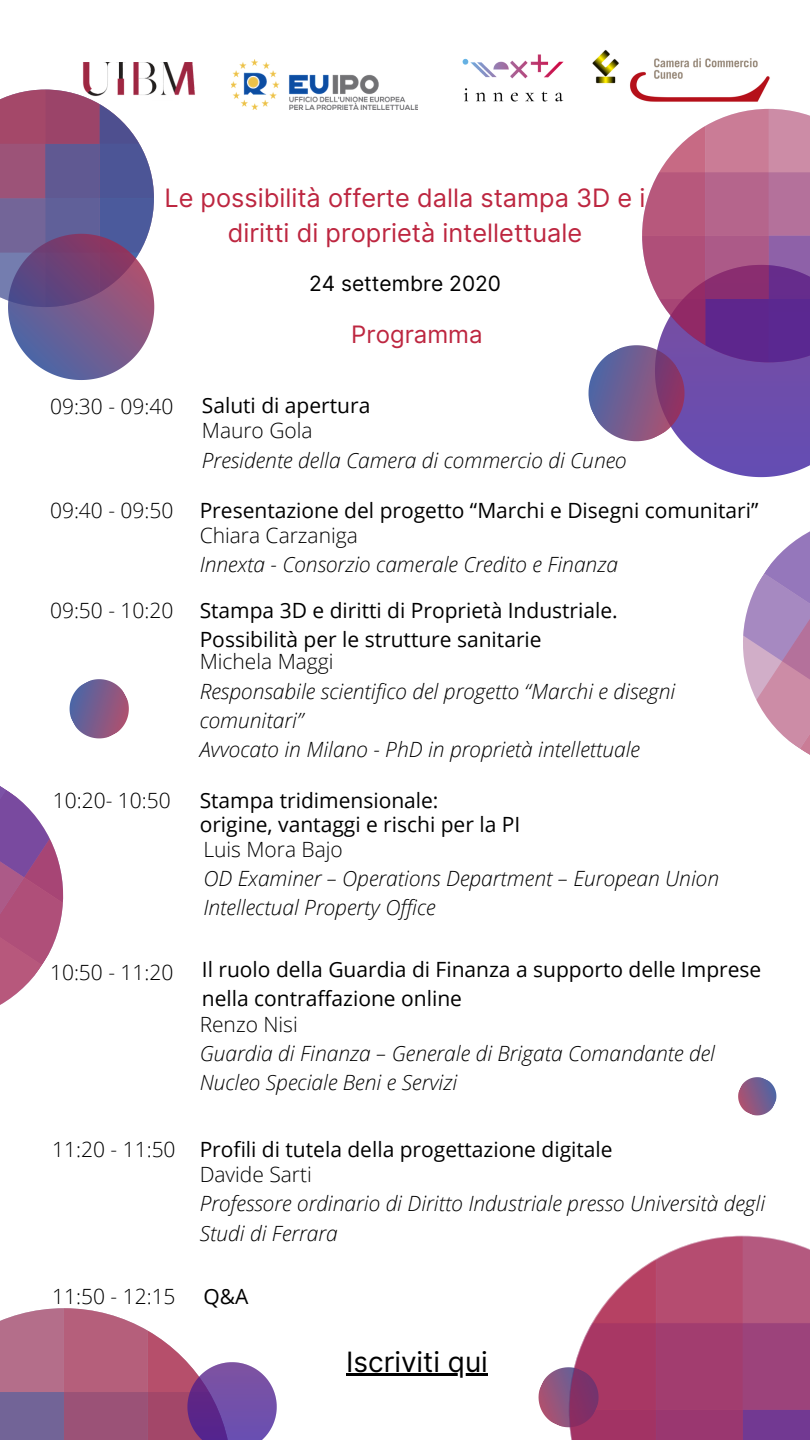
<style>
.page{position:relative;width:810px;height:1440px;background:#fff}
.page>*{position:absolute;margin:0;border:0;box-sizing:border-box;transform-origin:0 0}
.t1{font:28px "Inter";color:#000}
.t2{font:25.3px/35.1px "Inter";color:#bd2640;text-align:center}
.t3{font:24px "Inter";color:#bd2640}
.t4{font:italic 300 21px/29.2px "Open Sans";color:#000}
.t5{font:21px/29.2px "Open Sans";color:#000}
.t6{font:300 21px "Open Sans";color:#000}
.t7{font:21px "Inter";color:#000}
</style>
<div class="page">
<img style="left:462px;top:54px;width:102px;height:48px">
<img style="left:232px;top:60px;width:185px;height:49px">
<img style="left:82px;top:62px;width:113px;height:33px">
<svg style="left:0;top:90px;width:154px;height:290px;background:#846895"></svg>
<svg style="left:538px;top:1236px;width:272px;height:204px"></svg>
<svg style="left:0;top:1308px;width:277px;height:132px"></svg>
<svg style="left:738px;top:1077px;width:39px;height:39px"></svg>
<svg style="left:588px;top:109px;width:222px;height:646px"></svg>
<svg style="left:0;top:679px;width:129px;height:326px"></svg>
<img style="left:592px;top:50px;width:178px;height:52px">
<hr style="left:346px;top:1373px;width:142px;height:3px;background:#000">
<p class="t2" style="left:164px;top:180px;width:483px">Le possibilità offerte dalla stampa 3D e i diritti di proprietà intellettuale</p>
<p class="t7" style="left:309px;top:270px;width:193px">24 settembre 2020</p>
<p class="t3" style="left:351px;top:320px;width:133px">Programma</p>
<p class="t6" style="left:50px;top:391px;width:125px">09:30 - 09:40</p>
<p class="t5" style="left:202px;top:390px;width:170px">Saluti di apertura</p>
<p class="t6" style="left:202px;top:416px;width:112px">Mauro Gola</p>
<p class="t4" style="left:202px;top:445px;width:426px">Presidente della Camera di commercio di Cuneo</p>
<p class="t6" style="left:50px;top:496px;width:125px">09:40 - 09:50</p>
<p class="t5" style="left:200px;top:495px;width:560px">Presentazione del progetto “Marchi e Disegni comunitari”</p>
<p class="t6" style="left:200px;top:521px;width:160px">Chiara Carzaniga</p>
<p class="t4" style="left:200px;top:550px;width:420px">Innexta - Consorzio camerale Credito e Finanza</p>
<p class="t6" style="left:50px;top:595px;width:125px">09:50 - 10:20</p>
<p class="t5" style="left:200px;top:595px;width:420px">Stampa 3D e diritti di Proprietà Industriale.<br>Possibilità per le strutture sanitarie</p>
<p class="t6" style="left:200px;top:647px;width:135px">Michela Maggi</p>
<p class="t4" style="left:200px;top:676px;width:477px">Responsabile scientifico del progetto “Marchi e disegni comunitari”<br>Avvocato in Milano - PhD in proprietà intellettuale</p>
<p class="t6" style="left:53px;top:786px;width:119px">10:20- 10:50</p>
<p class="t5" style="left:200px;top:789px;width:322px;line-height:23.2px">Stampa tridimensionale:<br>origine, vantaggi e rischi per la PI</p>
<p class="t6" style="left:203px;top:834px;width:141px">Luis Mora Bajo</p>
<p class="t4" style="left:203px;top:863px;width:517px">OD Examiner – Operations Department – European Union<br>Intellectual Property Office</p>
<p class="t6" style="left:50px;top:957px;width:125px">10:50 - 11:20</p>
<p class="t5" style="left:202px;top:954px;width:561px">Il ruolo della Guardia di Finanza a supporto delle Imprese nella contraffazione online</p>
<p class="t6" style="left:200px;top:1009px;width:100px">Renzo Nisi</p>
<p class="t4" style="left:200px;top:1038px;width:517px">Guardia di Finanza – Generale di Brigata Comandante del<br>Nucleo Speciale Beni e Servizi</p>
<p class="t6" style="left:52px;top:1134px;width:125px">11:20 - 11:50</p>
<p class="t5" style="left:200px;top:1134px;width:414px">Profili di tutela della progettazione digitale</p>
<p class="t6" style="left:200px;top:1160px;width:114px">Davide Sarti</p>
<p class="t4" style="left:200px;top:1189px;width:567px">Professore ordinario di Diritto Industriale presso Università degli<br>Studi di Ferrara</p>
<p class="t6" style="left:52px;top:1281px;width:125px">11:50 - 12:15</p>
<p class="t5" style="left:203px;top:1281px;width:46px">Q&amp;A</p>
<h1 class="t1" style="left:346px;top:1345px;width:143px">Iscriviti qui</h1>
</div>
